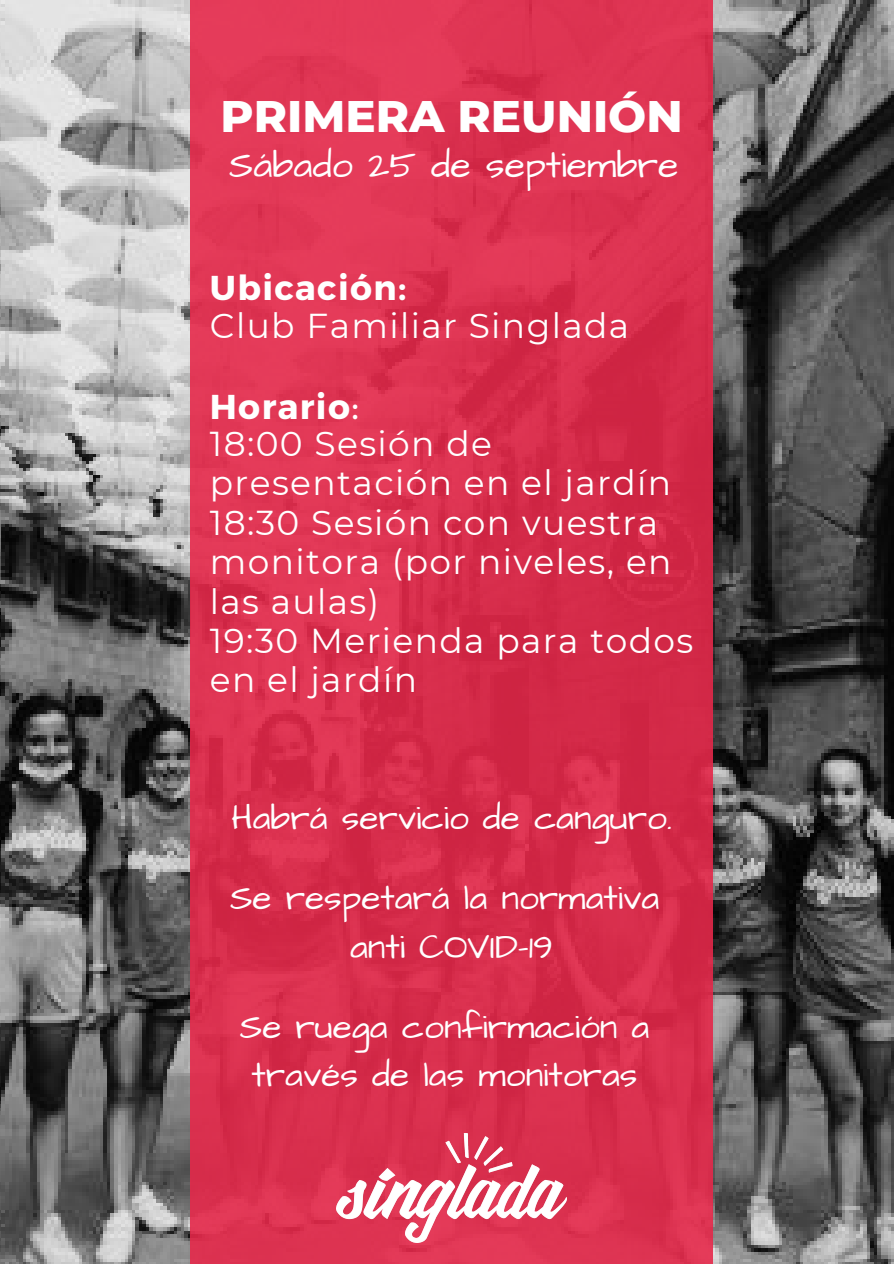
<style>
.page{position:relative;width:894px;height:1264px;background:#fff}
.page>*{position:absolute;margin:0;border:0;box-sizing:border-box;transform-origin:0 0}
.t1{font:800 45px "Montserrat";color:#fff}
.t2{font:37.5px "Architects Daughter";color:#fff}
.t3{font:35.1px "Architects Daughter";color:#fff}
.t4{font:34.5px/39.5px "Montserrat";letter-spacing:.04em;color:#fff}
.t5{font:700 34.5px "Montserrat";letter-spacing:.04em;color:#fff}
.s1{font-weight:400}
</style>
<div class="page">
<img style="left:0;top:0;width:893px;height:1263px">
<div style="left:190px;top:0;width:523px;height:1263px;background:linear-gradient(to right,#df3553,#d52b4a)"></div>
<img style="left:336px;top:1133px;width:230px;height:109px">
<p class="t1" style="left:220px;top:89px;width:463px">PRIMERA REUNIÓN</p>
<p class="t2" style="left:229px;top:140px;width:450px">Sábado 25 de septiembre</p>
<p class="t5" style="left:210px;top:266px;width:198px">Ubicación:</p>
<p class="t4" style="left:210px;top:305px;width:421px">Club Familiar Singlada</p>
<p class="t5" style="left:210px;top:384px;width:150px">Horario<span class="s1">:</span></p>
<p class="t4" style="left:210px;top:424px;width:462px">18:00 Sesión de presentación en el jardín</p>
<p class="t4" style="left:210px;top:502px;width:463px">18:30 Sesión con vuestra monitora (por niveles, en las aulas)</p>
<p class="t4" style="left:210px;top:621px;width:485px">19:30 Merienda para todos en el jardín</p>
<p class="t3" style="left:231px;top:794px;width:442px">Habrá servicio de canguro.</p>
<p class="t3" style="left:230px;top:874px;width:430px">Se respetará la normativa</p>
<p class="t3" style="left:350px;top:922px;width:205px">anti COVID-19</p>
<p class="t3" style="left:240px;top:1002px;width:411px">Se ruega confirmación a</p>
<p class="t3" style="left:251px;top:1051px;width:387px">través de las monitoras</p>
</div>
